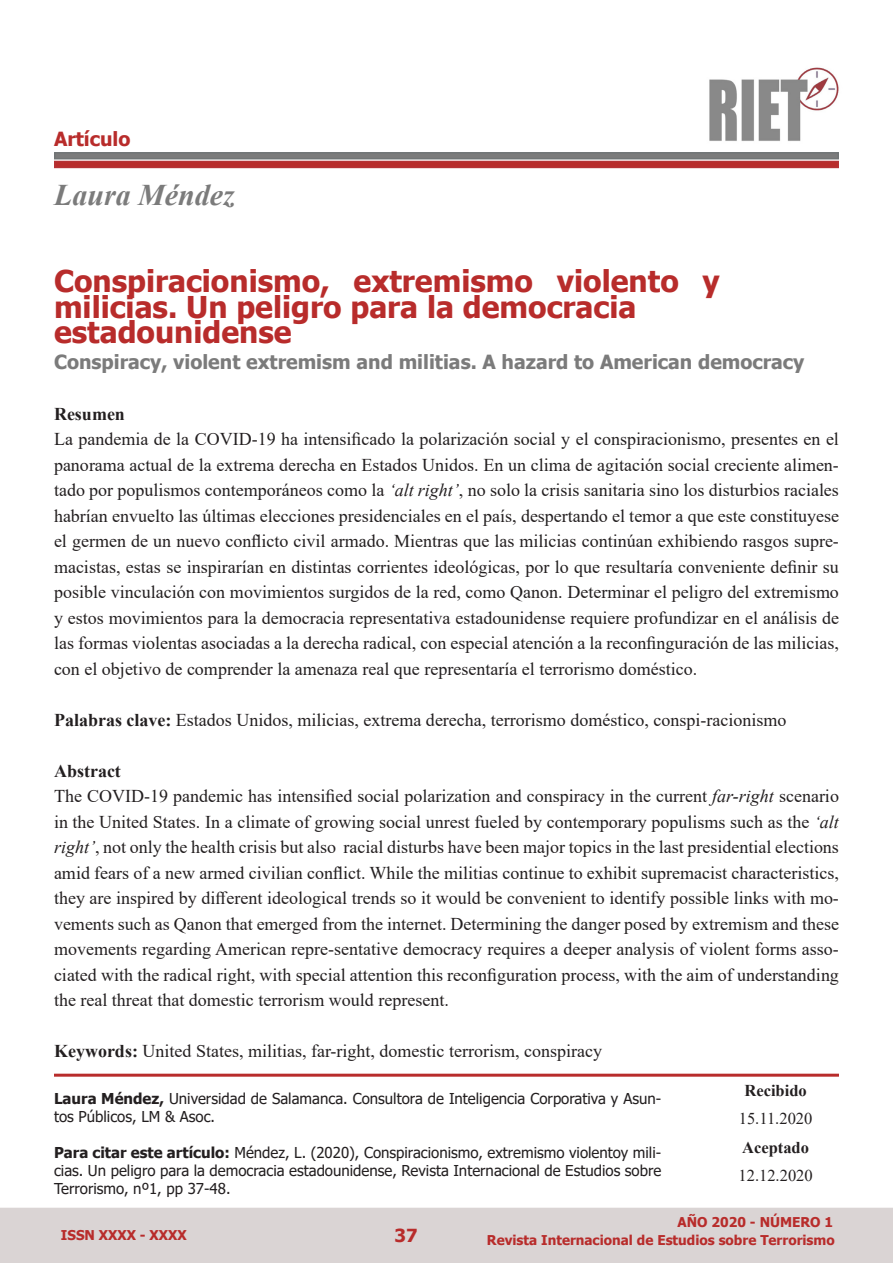
<style>
.page{position:relative;width:893px;height:1263px;background:#fff}
.page>*{position:absolute;margin:0;border:0;box-sizing:border-box;transform-origin:0 0}
.t1{font:700 30px/25.5px "Tahoma";color:#b82c2b}
.t2{font:italic 700 30px "Times New Roman";color:#7b7b7b}
.t3{font:700 19.5px "Tahoma";color:#7b7b7b}
.t4{font:700 19.5px "Tahoma";color:#b82c2b}
.t5{font:18px/25.5px "Times New Roman";color:#231f20;text-align:justify}
.t6{font:700 18px "Times New Roman";color:#231f20}
.t7{font:700 18px "Tahoma";color:#b82c2b}
.t8{font:16.5px "Times New Roman";color:#231f20}
.t9{font:700 16.5px "Times New Roman";color:#231f20}
.t10{font:15px/18px "Tahoma";color:#231f20}
.t11{font:700 13.5px "Tahoma";color:#b82c2b}
.s1{font-style:italic}
.s2{font-weight:700}
</style>
<div class="page">
<div style="left:0;top:1208px;width:893px;height:55px;background:#dad4d4"></div>
<img style="left:709px;top:67px;width:130px;height:74px">
<div style="left:54px;top:161px;width:785px;height:7px;background:#b82c2b"></div>
<div style="left:54px;top:152px;width:785px;height:7px;background:#7b7b7b"></div>
<hr style="left:54px;top:1074px;width:785px;height:3px;background:#b82c2b">
<p class="t4" style="left:54px;top:125px;width:78px">Artículo</p>
<p class="t2" style="left:54px;top:174px;width:182px">Laura Méndez</p>
<p class="t1" style="left:54px;top:270px;width:667px">Conspiracionismo, extremismo violento y milicias. Un peligro para la democracia</p>
<p class="t1" style="left:54px;top:321px;width:239px">estadounidense</p>
<p class="t3" style="left:54px;top:348px;width:752px">Conspiracy, violent extremism and militias. A hazard to American democracy</p>
<p class="t6" style="left:54px;top:401px;width:72px">Resumen</p>
<p class="t5" style="left:54px;top:426px;width:786px">La pandemia de la COVID-19 ha intensificado la polarización social y el conspiracionismo, presentes en el panorama actual de la extrema derecha en Estados Unidos. En un clima de agitación social creciente alimen&shy;tado por populismos contemporáneos como la <span class="s1">‘alt right’</span>, no solo la crisis sanitaria sino los disturbios raciales habrían envuelto las últimas elecciones presidenciales en el país, despertando el temor a que este constituyese el germen de un nuevo conflicto civil armado. Mientras que las milicias continúan exhibiendo rasgos supre&shy;macistas, estas se inspirarían en distintas corrientes ideológicas, por lo que resultaría conveniente definir su posible vinculación con movimientos surgidos de la red, como Qanon. Determinar el peligro del extremismo y estos movimientos para la democracia representativa estadounidense requiere profundizar en el análisis de las formas violentas asociadas a la derecha radical, con especial atención a la reconfinguración de las milicias, con el objetivo de comprender la amenaza real que representaría el terrorismo doméstico.</p>
<p class="t5" style="left:54px;top:706px;width:734px"><span class="s2">Palabras clave:</span> Estados Unidos, milicias, extrema derecha, terrorismo doméstico, conspi-racionismo</p>
<p class="t6" style="left:54px;top:758px;width:68px">Abstract</p>
<p class="t5" style="left:54px;top:783px;width:786px">The COVID-19 pandemic has intensified social polarization and conspiracy in the current <span class="s1">far-right</span> scenario in the United States. In a climate of growing social unrest fueled by contemporary populisms such as the <span class="s1">‘alt right’</span>, not only the health crisis but also racial disturbs have been major topics in the last presidential elections amid fears of a new armed civilian conflict. While the militias continue to exhibit supremacist characteristics, they are inspired by different ideological trends so it would be convenient to identify possible links with mo&shy;vements such as Qanon that emerged from the internet. Determining the danger posed by extremism and these movements regarding American repre-sentative democracy requires a deeper analysis of violent forms asso&shy;ciated with the radical right, with special attention this reconfiguration process, with the aim of understanding the real threat that domestic terrorism would represent.</p>
<p class="t5" style="left:54px;top:1038px;width:550px"><span class="s2">Keywords:</span> United States, militias, far-right, domestic terrorism, conspiracy</p>
<p class="t10" style="left:54px;top:1091px;width:609px"><span class="s2">Laura Méndez,</span> Universidad de Salamanca. Consultora de Inteligencia Corporativa y Asun&shy;tos Públicos, LM &amp; Asoc.</p>
<p class="t10" style="left:54px;top:1145px;width:609px;text-align:justify"><span class="s2">Para citar este artículo:</span> Méndez, L. (2020), Conspiracionismo, extremismo violentoy mili&shy;cias. Un peligro para la democracia estadounidense, Revista Internacional de Estudios sobre Terrorismo, nº1, pp 37-48.</p>
<p class="t9" style="left:744px;top:1078px;width:64px">Recibido</p>
<p class="t8" style="left:739px;top:1107px;width:75px">15.11.2020</p>
<p class="t9" style="left:742px;top:1135px;width:68px">Aceptado</p>
<p class="t8" style="left:738px;top:1164px;width:76px">12.12.2020</p>
<p class="t11" style="left:61px;top:1225px;width:127px">ISSN XXXX - XXXX</p>
<p class="t7" style="left:395px;top:1222px;width:24px">37</p>
<p class="t11" style="left:677px;top:1212px;width:157px">AÑO 2020 - NÚMERO 1</p>
<p class="t11" style="left:487px;top:1231px;width:349px">Revista Internacional de Estudios sobre Terrorismo</p>
</div>
